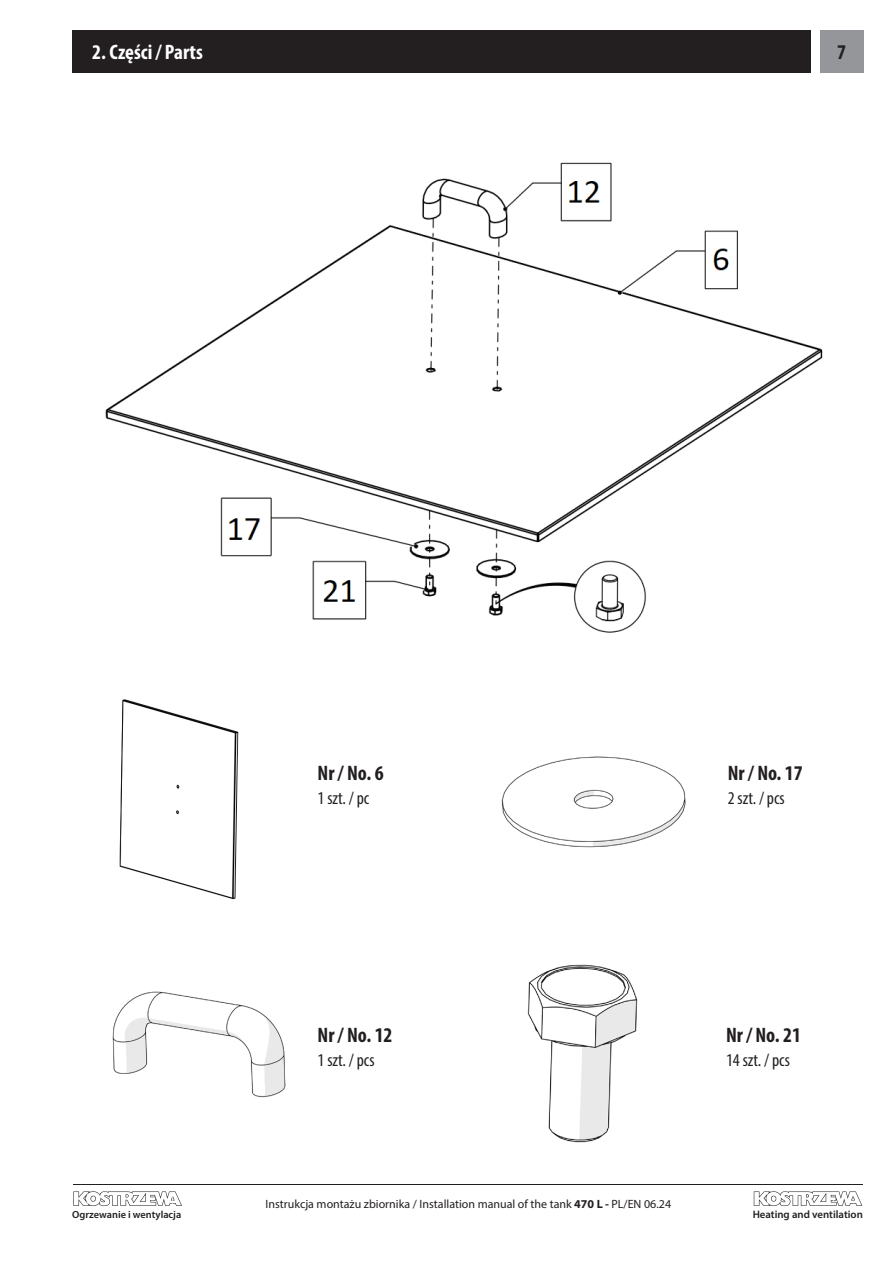
<style>
.page{position:relative;width:893px;height:1263px;background:#fff}
.page>*{position:absolute;margin:0;border:0;box-sizing:border-box;transform-origin:0 0}
.Podrozdział{font:700 condensed 21px "Myriad Pro";color:#231f20}
.Rozdział{font:700 condensed 21px "Myriad Pro";color:#fff}
.Podrozdział-2{font:condensed 18px "Myriad Pro";color:#231f20}
.t1{font:12px "Myriad Pro";color:#231f20}
.t2{font:600 10.8px "Myriad Pro";color:#231f20}
.t3{font:600 10.35px "Myriad Pro";color:#231f20}
.s1{font-weight:700}
</style>
<div class="page">
<hr style="left:73px;top:1184px;width:790px;height:1px;background:#231f20">
<svg style="left:73px;top:1191px;width:109px;height:15px"></svg>
<svg style="left:754px;top:1191px;width:108px;height:15px"></svg>
<div style="left:820px;top:30px;width:43px;height:42px;background:#949699"></div>
<img style="left:105px;top:162px;width:718px;height:471px">
<div style="left:72px;top:30px;width:739px;height:43px;background:#231f20"></div>
<img style="left:119px;top:699px;width:120px;height:201px">
<img style="left:112px;top:991px;width:174px;height:107px">
<img style="left:501px;top:756px;width:185px;height:92px">
<img style="left:527px;top:964px;width:111px;height:179px">
<p class="Rozdział" style="left:92px;top:39px;width:112px">2. Części / Parts</p>
<h1 class="Podrozdział" style="left:837px;top:39px;width:10px">7</h1>
<p class="Podrozdział" style="left:318px;top:760px;width:68px">Nr / No. 6</p>
<p class="Podrozdział-2" style="left:318px;top:787px;width:53px">1 szt. / pc</p>
<p class="Podrozdział" style="left:318px;top:1022px;width:76px">Nr / No. 12</p>
<p class="Podrozdział-2" style="left:318px;top:1049px;width:58px">1 szt. / pcs</p>
<p class="Podrozdział" style="left:728px;top:760px;width:76px">Nr / No. 17</p>
<p class="Podrozdział-2" style="left:728px;top:787px;width:58px">2 szt. / pcs</p>
<p class="Podrozdział" style="left:726px;top:1022px;width:76px">Nr / No. 21</p>
<p class="Podrozdział-2" style="left:726px;top:1049px;width:65px">14 szt. / pcs</p>
<p class="t1" style="left:265px;top:1197px;width:407px">Instrukcja montażu zbiornika / Installation manual of the tank <span class="s1">470 L -</span> PL/EN 06.24</p>
<p class="t3" style="left:72px;top:1207px;width:111px">Ogrzewanie i wentylacja</p>
<p class="t2" style="left:753px;top:1207px;width:112px">Heating and ventilation</p>
</div>
